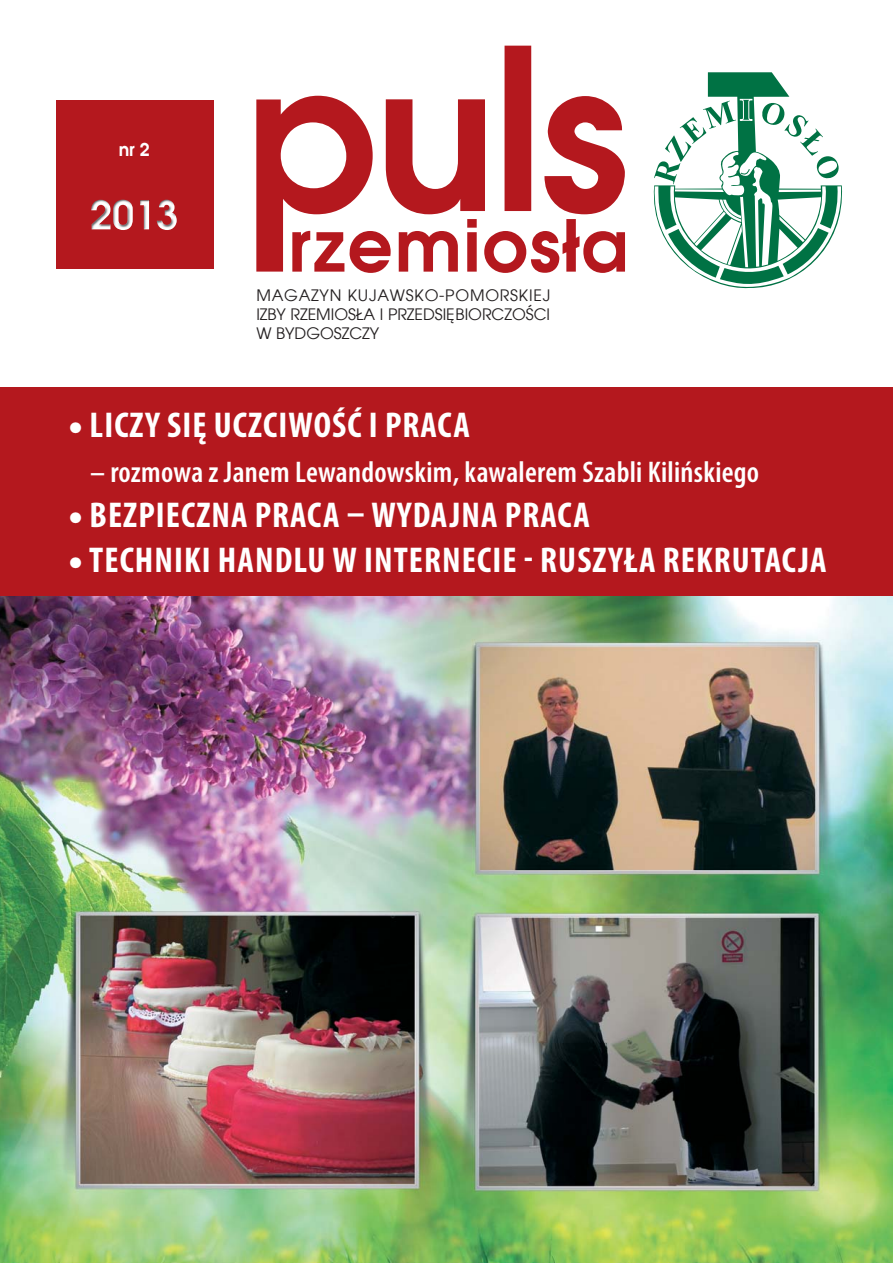
<style>
.page{position:relative;width:893px;height:1263px;background:#fff}
.page>*{position:absolute;margin:0;border:0;box-sizing:border-box;transform-origin:0 0}
.t1{font:700 71.1px "Avalon";letter-spacing:.025em;color:#b4181e}
.t2{font:700 condensed 36px "Myriad Pro";letter-spacing:.03em;color:#fff}
.t3{font:600 condensed 30px "Myriad Pro";letter-spacing:.01em;color:#fff}
.t4{font:700 17.7px "Avalon";color:#fff}
.t5{font:15.75px/19px "Avalon";color:#231f20;text-align:justify}
.s1{font-weight:900;font-stretch:semi-expanded}
</style>
<div class="page">
<img style="left:0;top:595px;width:893px;height:668px">
<svg style="left:256px;top:46px;width:369px;height:226px"></svg>
<svg style="left:654px;top:72px;width:188px;height:216px"></svg>
<div style="left:56px;top:101px;width:158px;height:168px;background:#b4181e"></div>
<div style="left:0;top:387px;width:893px;height:208px;background:#b4181e"></div>
<img style="left:113px;top:200px;width:20px;height:30px">
<img style="left:91px;top:200px;width:19px;height:29px">
<img style="left:157px;top:200px;width:20px;height:30px">
<img style="left:140px;top:200px;width:9px;height:29px">
<p class="t4" style="left:119px;top:138px;width:33px">nr 2</p>
<h1 class="t1" style="left:288px;top:201px;width:341px">rzemiosła</h1>
<p class="t5" style="left:256px;top:285px;width:295px">MAGAZYN KUJAWSKO-POMORSKIEJ IZBY RZEMIOSŁA I PRZEDSIĘBIORCZOŚCI W BYDGOSZCZY</p>
<p class="t2" style="left:69px;top:411px;width:402px"><span class="s1">•</span> LICZY SIĘ UCZCIWOŚĆ I PRACA</p>
<p class="t3" style="left:90px;top:461px;width:671px">– rozmowa z Janem Lewandowskim, kawalerem Szabli Kilińskiego</p>
<p class="t2" style="left:69px;top:501px;width:522px"><span class="s1">•</span> BEZPIECZNA PRACA – WYDAJNA PRACA</p>
<p class="t2" style="left:69px;top:546px;width:759px"><span class="s1">•</span> TECHNIKI HANDLU W INTERNECIE - RUSZYŁA REKRUTACJA</p>
</div>
